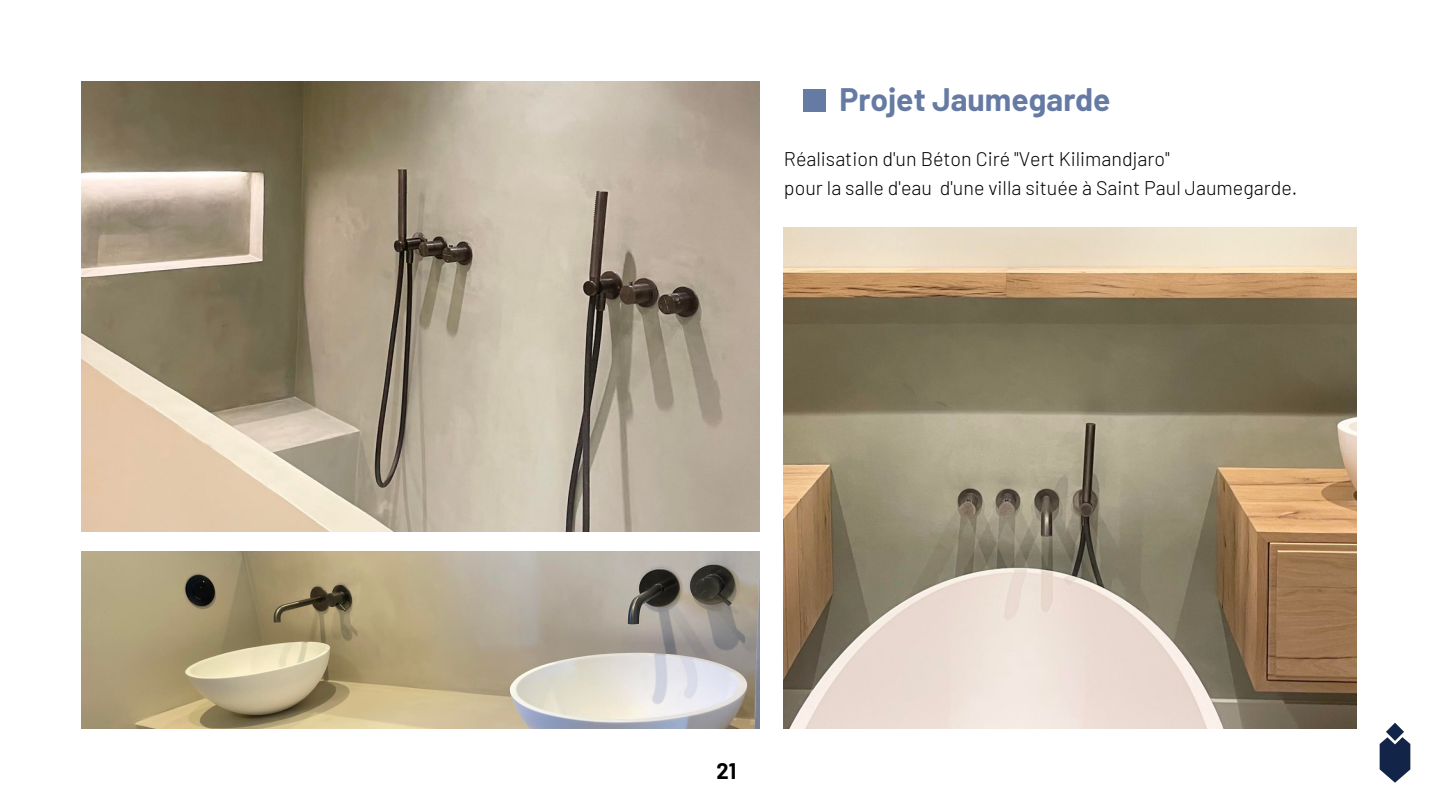
<style>
.page{position:relative;width:1440px;height:810px;background:#fff}
.page>*{position:absolute;margin:0;border:0;box-sizing:border-box;transform-origin:0 0}
.t1{font:700 31.8px "Barlow";color:#667ba4}
.t2{font:700 22px "Barlow";color:#000}
.t3{font:300 19.7px "Barlow";color:#000}
</style>
<div class="page">
<div style="left:804px;top:89px;width:22px;height:22px;background:#667ba4"></div>
<img style="left:81px;top:81px;width:679px;height:451px">
<img style="left:784px;top:228px;width:573px;height:501px">
<img style="left:81px;top:552px;width:679px;height:177px">
<img style="left:1379px;top:723px;width:32px;height:60px">
<p class="t1" style="left:839px;top:80px;width:273px">Projet Jaumegarde</p>
<p class="t3" style="left:784px;top:146px;width:387px">Réalisation d'un Béton Ciré "Vert Kilimandjaro"</p>
<p class="t3" style="left:784px;top:175px;width:515px">pour la salle d'eau d'une villa située à Saint Paul Jaumegarde.</p>
<p class="t2" style="left:717px;top:757px;width:21px">21</p>
</div>
